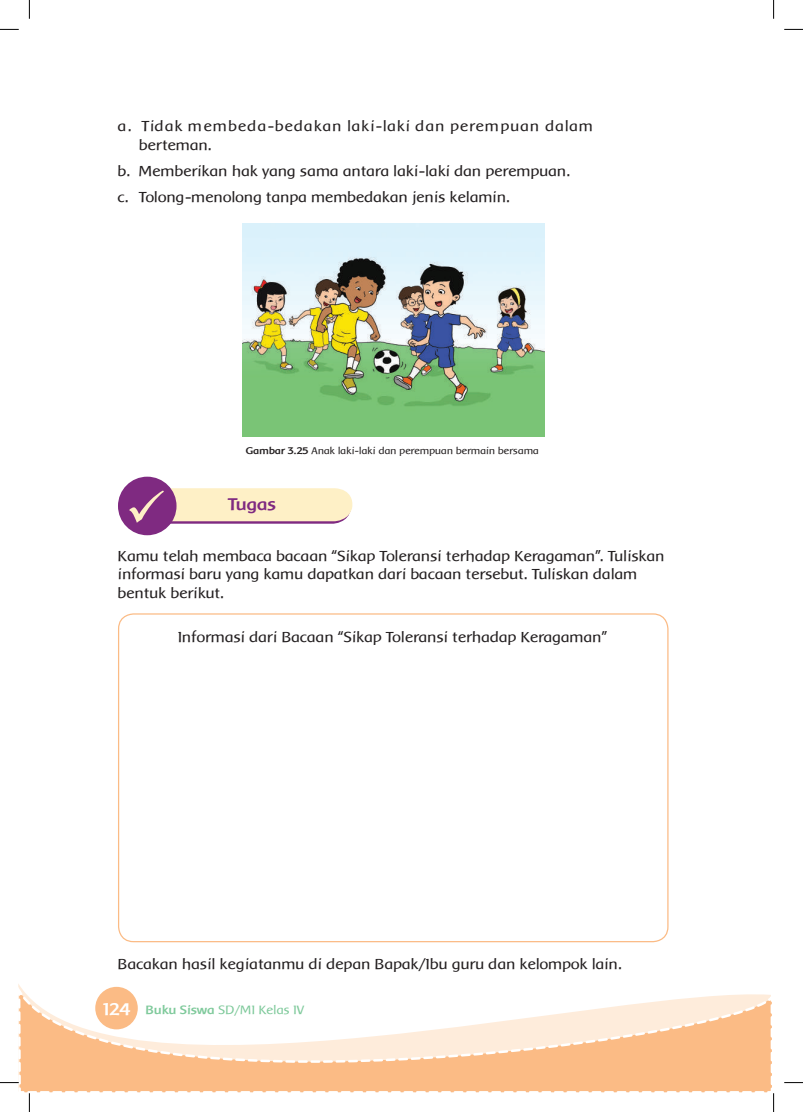
<style>
.page{position:relative;width:803px;height:1112px;background:#fff}
.page>*{position:absolute;margin:0;border:0;box-sizing:border-box;transform-origin:0 0}
.t1{font:700 17.5px "Baar Metanoia";color:#7f2a81}
.t2{font:15px/18.8px "Baar Metanoia";color:#231f20}
.t3{font:15px/18.8px "Baar Metanoia";letter-spacing:.065em;color:#231f20}
.t4{font:12.5px "Baar Metanoia";color:#80ca9c}
.t5{font:10px "Baar Metanoia";color:#231f20}
.s1{font-weight:700}
.s2{font-weight:700;font-size:17.5px;color:#fff}
</style>
<div class="page">
<svg style="left:19px;top:985px;width:753px;height:107px"></svg>
<img style="left:242px;top:223px;width:303px;height:213px">
<div style="left:118px;top:476px;width:59px;height:59px;background:#7f2a81;border-radius:50%"></div>
<svg style="left:129px;top:488px;width:224px;height:35px"></svg>
<svg style="left:0;top:29px;width:19px;height:1px"></svg>
<svg style="left:784px;top:29px;width:19px;height:1px"></svg>
<svg style="left:0;top:996px;width:22px;height:92px"></svg>
<svg style="left:784px;top:1082px;width:19px;height:1px"></svg>
<svg style="left:29px;top:0;width:1px;height:19px"></svg>
<svg style="left:28px;top:1090px;width:738px;height:21px"></svg>
<svg style="left:773px;top:0;width:1px;height:19px"></svg>
<svg style="left:773px;top:1093px;width:1px;height:18px"></svg>
<p class="t3" style="left:139px;top:117px;width:455px;text-indent:-21px">a. Tidak membeda-bedakan laki-laki dan perempuan dalam berteman.</p>
<p class="t2" style="left:118px;top:158px;width:454px;line-height:25.9px">b. Memberikan hak yang sama antara laki-laki dan perempuan. c. Tolong-menolong tanpa membedakan jenis kelamin.</p>
<p class="t5" style="left:246px;top:445px;width:294px"><span class="s1">Gambar 3.25</span> Anak laki-laki dan perempuan bermain bersama</p>
<p class="t1" style="left:228px;top:494px;width:49px">Tugas</p>
<p class="t2" style="left:118px;top:546px;width:548px">Kamu telah membaca bacaan “Sikap Toleransi terhadap Keragaman”. Tuliskan informasi baru yang kamu dapatkan dari bacaan tersebut. Tuliskan dalam bentuk berikut.</p>
<p class="t2" style="left:178px;top:627px;width:431px">Informasi dari Bacaan “Sikap Toleransi terhadap Keragaman”</p>
<p class="t2" style="left:118px;top:954px;width:506px">Bacakan hasil kegiatanmu di depan Bapak/Ibu guru dan kelompok lain.</p>
<p class="t4" style="left:103px;top:1002px;width:203px"><span class="s2">124</span> <span class="s1">Buku Siswa</span> SD/MI Kelas IV</p>
</div>
